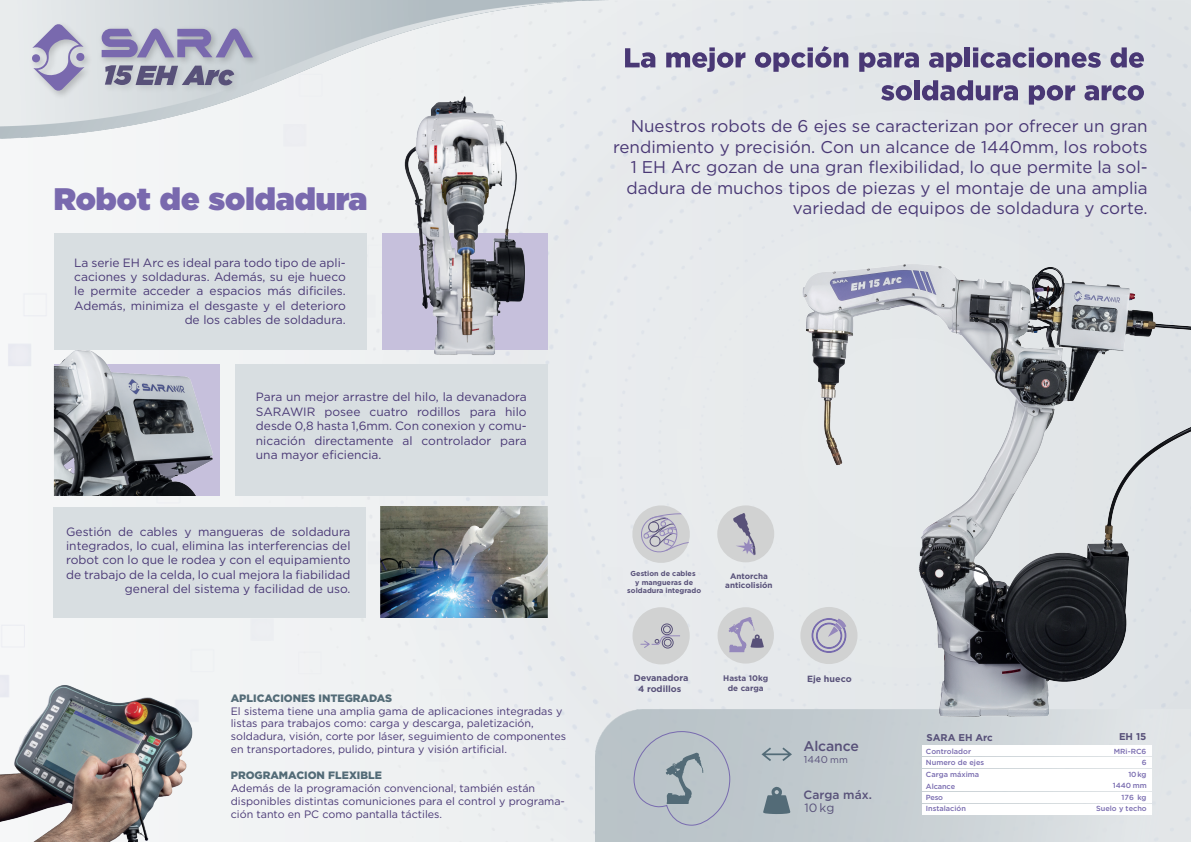
<style>
.page{position:relative;width:1191px;height:842px;background:#fff}
.page>*{position:absolute;margin:0;border:0;box-sizing:border-box;transform-origin:0 0}
.t1{font:900 31.1px "Gotham";color:#7969ae}
.t2{font:17px/20.4px "Gotham";color:#493875;text-align:right}
.t3{font:500 14px "Gotham";letter-spacing:-.01em;color:#585179}
.t4{font:12.1px "Gotham";color:#585179}
.t5{font:12px/14.4px "Gotham";color:#493875;text-align:right}
.t6{font:500 12px "Gotham";letter-spacing:.005em;color:#585179}
.t7{font:10.7px/12.9px "Gotham";color:#493875}
.t8{font:900 10.7px "Gotham";color:#536b77}
.t9{font:10px "Gotham";color:#585179}
.t10{font:700 9.9px "Gotham";color:#585179}
.t11{font:700 9px/10.8px "Gotham";color:#585179;text-align:center}
.t12{font:700 8.1px/9.7px "Gotham";color:#585179;text-align:center}
.t13{font:500 7.4px/11.6px "Gotham";color:#786baf}
.t14{font:700 7.2px/8.6px "Gotham";color:#585179;text-align:center}
.s1{font-size:9.3px}
</style>
<div class="page">
<img style="left:0;top:0;width:1191px;height:842px">
<div style="left:54px;top:234px;width:312px;height:116px;background:#d8dee1"></div>
<div style="left:235px;top:364px;width:312px;height:131px;background:#d8dee1"></div>
<div style="left:53px;top:507px;width:312px;height:110px;background:#d8dee1"></div>
<img style="left:595px;top:709px;width:595px;height:133px">
<img style="left:0;top:0;width:629px;height:139px">
<img style="left:130px;top:69px;width:116px;height:28px">
<div style="left:26px;top:18px;width:70px;height:84px;background:#e0e4e7"></div>
<svg style="left:32px;top:24px;width:53px;height:67px;background:#b8b5ce"></svg>
<img style="left:96px;top:23px;width:168px;height:46px">
<svg style="left:102px;top:29px;width:151px;height:28px;background:#9c96bc"></svg>
<svg style="left:629px;top:503px;width:63px;height:63px;background:#d0d1d7"></svg>
<div style="left:717px;top:505px;width:57px;height:57px;background:#d1d2d2;border-radius:50%"></div>
<svg style="left:733px;top:513px;width:21px;height:42px"></svg>
<svg style="left:632px;top:607px;width:160px;height:219px;background:#c4cad0"></svg>
<div style="left:923px;top:745px;width:228px;height:11px;background:#fff"></div>
<div style="left:923px;top:757px;width:228px;height:11px;background:#fff"></div>
<div style="left:923px;top:769px;width:228px;height:10px;background:#fff"></div>
<div style="left:923px;top:780px;width:228px;height:11px;background:#fff"></div>
<div style="left:923px;top:792px;width:228px;height:11px;background:#fff"></div>
<div style="left:923px;top:804px;width:228px;height:10px;background:#fff"></div>
<div style="left:54px;top:364px;width:166px;height:131px;background:#c6c0dc"></div>
<img style="left:381px;top:507px;width:166px;height:110px">
<img style="left:372px;top:92px;width:182px;height:273px">
<img style="left:50px;top:347px;width:166px;height:148px">
<img style="left:0;top:671px;width:228px;height:171px">
<svg style="left:625px;top:48px;width:30px;height:20px"></svg>
<svg style="left:666px;top:47px;width:79px;height:25px;background:#a5a0bb"></svg>
<svg style="left:755px;top:46px;width:93px;height:26px;background:#a6a1bb"></svg>
<svg style="left:859px;top:52px;width:60px;height:20px"></svg>
<svg style="left:929px;top:52px;width:33px;height:20px"></svg>
<div style="left:964px;top:47px;width:6px;height:20px;background:#493875"></div>
<svg style="left:973px;top:47px;width:127px;height:21px;background:#9993b1"></svg>
<svg style="left:1110px;top:47px;width:34px;height:21px"></svg>
<svg style="left:881px;top:85px;width:31px;height:16px"></svg>
<div style="left:914px;top:80px;width:5px;height:20px;background:#493875"></div>
<svg style="left:922px;top:80px;width:96px;height:21px;background:#938cad"></svg>
<svg style="left:1028px;top:85px;width:47px;height:20px"></svg>
<svg style="left:1084px;top:85px;width:60px;height:16px"></svg>
<img style="left:754px;top:238px;width:437px;height:503px">
<img style="left:99px;top:59px;width:46px;height:37px">
<svg style="left:105px;top:65px;width:129px;height:20px;background:#8a88a0"></svg>
<h1 class="t1" style="left:54px;top:177px;width:315px">Robot de soldadura</h1>
<p class="t5" style="left:74px;top:255px;width:273px">La serie EH Arc es ideal para todo tipo de apli&shy;caciones y soldaduras. Además, su eje hueco le permite acceder a espacios más dificiles.<br>Además, minimiza el desgaste y el deterioro de los cables de soldadura.</p>
<p class="t5" style="left:256px;top:390px;width:272px;text-align:justify">Para un mejor arrastre del hilo, la devanadora SARAWIR posee cuatro rodillos para hilo desde 0,8 hasta 1,6mm. Con conexion y comu&shy;nicación directamente al controlador para una mayor eficiencia.</p>
<p class="t5" style="left:66px;top:524px;width:286px">Gestión de cables y mangueras de soldadura integrados, lo cual, elimina las interferencias del robot con lo que le rodea y con el equipamiento de trabajo de la celda, lo cual mejora la fiabilidad general del sistema y facilidad de uso.</p>
<p class="t8" style="left:231px;top:691px;width:163px">APLICACIONES INTEGRADAS</p>
<p class="t7" style="left:231px;top:704px;width:337px">El sistema tiene una amplia gama de aplicaciones integradas y listas para trabajos como: carga y descarga, paletización, soldadura, visión, corte por láser, seguimiento de componentes en transportadores, pulido, pintura y visión artificial.</p>
<p class="t8" style="left:231px;top:768px;width:152px">PROGRAMACION FLEXIBLE</p>
<p class="t7" style="left:231px;top:781px;width:336px">Además de la programación convencional, también están disponibles distintas comuniciones para el control y programa&shy;ción tanto en PC como pantalla táctiles.</p>
<p class="t2" style="left:613px;top:116px;width:536px">Nuestros robots de 6 ejes se caracterizan por ofrecer un gran rendimiento y precisión. Con un alcance de 1440mm, los robots 1 EH Arc gozan de una gran flexibilidad, lo que permite la sol&shy;dadura de muchos tipos de piezas y el montaje de una amplia variedad de equipos de soldadura y corte.</p>
<p class="t14" style="left:627px;top:569px;width:75px">Gestion de cables<br>y mangueras de soldadura integrado</p>
<p class="t12" style="left:725px;top:571px;width:49px">Antorcha anticolisión</p>
<p class="t11" style="left:634px;top:673px;width:56px">Devanadora<br>4 rodillos</p>
<p class="t12" style="left:723px;top:673px;width:46px">Hasta 10kg</p>
<p class="t11" style="left:807px;top:673px;width:46px">Eje hueco</p>
<p class="t12" style="left:728px;top:683px;width:37px">de carga</p>
<p class="t3" style="left:803px;top:737px;width:57px">Alcance</p>
<p class="t6" style="left:803px;top:787px;width:70px">Carga máx.</p>
<p class="t9" style="left:804px;top:753px;width:45px">1440 <span class="s1">mm</span></p>
<p class="t4" style="left:804px;top:800px;width:31px">10 kg</p>
<p class="t10" style="left:926px;top:731px;width:68px">SARA EH Arc</p>
<p class="t13" style="left:925px;top:745px;width:60px">Controlador<br>Numero de ejes<br>Carga máxima<br>Alcance<br>Peso<br>Instalación</p>
<p class="t10" style="left:1119px;top:730px;width:29px">EH 15</p>
<p class="t13" style="left:1113px;top:745px;width:34px">MRi-RC6</p>
<p class="t13" style="left:1096px;top:756px;width:52px;text-align:right">6<br>10 kg<br>1440 mm<br>176 kg<br>Suelo y techo</p>
</div>
